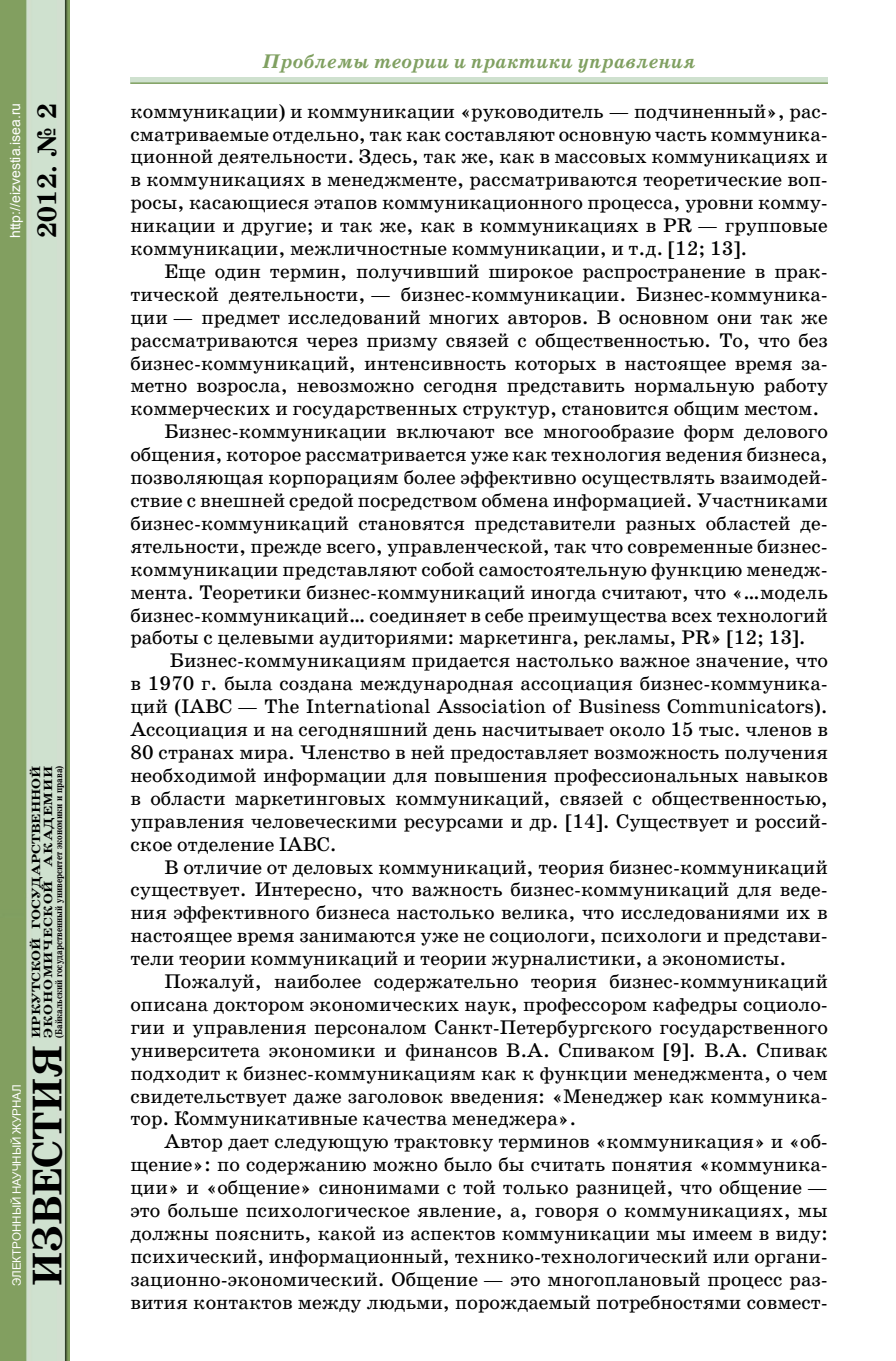
<style>
.page{position:relative;width:896px;height:1361px;background:#fff}
.page>*{position:absolute;margin:0;border:0;box-sizing:border-box;transform-origin:0 0}
.t1{font:700 42px "School Book C";color:#000}
.t2{font:700 27px "School Book C";color:#000}
.t3{font:20px/22.8px "School Book C";color:#000;text-align:justify}
.t4{font:italic 700 20px "School Book C";color:#80a061}
.t5{font:14px "Arial";color:#fff}
.t6{font:700 12px/12px "School Book C";color:#000;scale:1.25 1}
.t7{font:11.6px "Arial";color:#fff}
.t8{font:700 10px "School Book C";color:#000;scale:.85 1}
</style>
<div class="page">
<div style="left:130px;top:77px;width:698px;height:7px;background:#cfe1cf"></div>
<img style="left:0;top:0;width:70px;height:1361px">
<hr style="left:130px;top:82px;width:698px;height:2px;background:#80a061">
<p class="t5" style="left:6px;top:238px;width:137px;rotate:-90deg">http://eizvestia.isea.ru</p>
<h2 class="t2" style="left:32px;top:238px;width:136px;rotate:-90deg">2012. № 2</h2>
<p class="t7" style="left:9px;top:1286px;width:203px;rotate:-90deg">ЭЛЕКТРОННЫЙ НАУЧНЫЙ ЖУРНАЛ</p>
<p class="t6" style="left:30px;top:1037px;width:219px;rotate:-90deg">ИРКУТСКОЙ ГОСУДАРСТВЕННОЙ<br>ЭКОНОМИЧЕСКОЙ АКАДЕМИИ</p>
<p class="t8" style="left:53px;top:1037px;width:322px;rotate:-90deg">(Байкальский государственный университет экономики и права)</p>
<h1 class="t1" style="left:24px;top:1286px;width:243px;rotate:-90deg">ИЗВЕСТИЯ</h1>
<p class="t4" style="left:262px;top:51px;width:435px">Проблемы теории и практики управления</p>
<p class="t3" style="left:130px;top:100px;width:699px">коммуникации) и коммуникации «руководитель — подчиненный», рас&shy;сматриваемые отдельно, так как составляют основную часть коммуника&shy;ционной деятельности. Здесь, так же, как в массовых коммуникациях и в коммуникациях в менеджменте, рассматриваются теоретические воп&shy;росы, касающиеся этапов коммуникационного процесса, уровни комму&shy;никации и другие; и так же, как в коммуникациях в PR — групповые коммуникации, межличностные коммуникации, и т.д. [12; 13].</p>
<p class="t3" style="left:164px;top:260px;width:665px">Еще один термин, получивший широкое распространение в прак-</p>
<p class="t3" style="left:130px;top:283px;width:699px">тической деятельности, — бизнес-коммуникации. Бизнес-коммуника-</p>
<p class="t3" style="left:130px;top:306px;width:699px">ции — предмет исследований многих авторов. В основном они так же</p>
<p class="t3" style="left:130px;top:329px;width:699px">рассматриваются через призму связей с общественностью. То, что без</p>
<p class="t3" style="left:130px;top:352px;width:699px">бизнес-коммуникаций, интенсивность которых в настоящее время за-</p>
<p class="t3" style="left:130px;top:374px;width:699px">метно возросла, невозможно сегодня представить нормальную работу</p>
<p class="t3" style="left:130px;top:397px;width:690px">коммерческих и государственных структур, становится общим местом.</p>
<p class="t3" style="left:164px;top:420px;width:665px">Бизнес-коммуникации включают все многообразие форм делового</p>
<p class="t3" style="left:130px;top:443px;width:699px">общения, которое рассматривается уже как технология ведения бизнеса,</p>
<p class="t3" style="left:130px;top:466px;width:699px">позволяющая корпорациям более эффективно осуществлять взаимодей-</p>
<p class="t3" style="left:130px;top:489px;width:699px">ствие с внешней средой посредством обмена информацией. Участниками</p>
<p class="t3" style="left:130px;top:512px;width:699px">бизнес-коммуникаций становятся представители разных областей де-</p>
<p class="t3" style="left:130px;top:535px;width:699px">ятельности, прежде всего, управленческой, так что современные бизнес-</p>
<p class="t3" style="left:130px;top:558px;width:699px">коммуникации представляют собой самостоятельную функцию менедж-</p>
<p class="t3" style="left:130px;top:581px;width:699px">мента. Теоретики бизнес-коммуникаций иногда считают, что «…модель</p>
<p class="t3" style="left:130px;top:603px;width:699px">бизнес-коммуникаций… соединяет в себе преимущества всех технологий</p>
<p class="t3" style="left:130px;top:626px;width:677px">работы с целевыми аудиториями: маркетинга, рекламы, PR» [12; 13].</p>
<p class="t3" style="left:170px;top:649px;width:659px">Бизнес-коммуникациям придается настолько важное значение, что</p>
<p class="t3" style="left:130px;top:672px;width:699px">в 1970 г. была создана международная ассоциация бизнес-коммуника-</p>
<p class="t3" style="left:130px;top:695px;width:699px">ций (IABC — The International Association of Business Communicators).</p>
<p class="t3" style="left:130px;top:718px;width:699px">Ассоциация и на сегодняшний день насчитывает около 15 тыс. членов в</p>
<p class="t3" style="left:130px;top:741px;width:699px">80 странах мира. Членство в ней предоставляет возможность получения</p>
<p class="t3" style="left:130px;top:764px;width:699px">необходимой информации для повышения профессиональных навыков</p>
<p class="t3" style="left:130px;top:787px;width:699px">в области маркетинговых коммуникаций, связей с общественностью,</p>
<p class="t3" style="left:130px;top:810px;width:699px">управления человеческими ресурсами и др. [14]. Существует и россий-</p>
<p class="t3" style="left:130px;top:832px;width:208px">ское отделение IАВС.</p>
<p class="t3" style="left:164px;top:855px;width:665px">В отличие от деловых коммуникаций, теория бизнес-коммуникаций</p>
<p class="t3" style="left:130px;top:878px;width:699px">существует. Интересно, что важность бизнес-коммуникаций для веде-</p>
<p class="t3" style="left:130px;top:901px;width:699px">ния эффективного бизнеса настолько велика, что исследованиями их в</p>
<p class="t3" style="left:130px;top:924px;width:699px">настоящее время занимаются уже не социологи, психологи и представи-</p>
<p class="t3" style="left:130px;top:947px;width:657px">тели теории коммуникаций и теории журналистики, а экономисты.</p>
<p class="t3" style="left:164px;top:970px;width:665px">Пожалуй, наиболее содержательно теория бизнес-коммуникаций</p>
<p class="t3" style="left:130px;top:993px;width:699px">описана доктором экономических наук, профессором кафедры социоло-</p>
<p class="t3" style="left:130px;top:1016px;width:699px">гии и управления персоналом Санкт-Петербургского государственного</p>
<p class="t3" style="left:130px;top:1039px;width:699px">университета экономики и финансов В.А. Спиваком [9]. В.А. Спивак</p>
<p class="t3" style="left:130px;top:1061px;width:699px">подходит к бизнес-коммуникациям как к функции менеджмента, о чем</p>
<p class="t3" style="left:130px;top:1084px;width:699px">свидетельствует даже заголовок введения: «Менеджер как коммуника-</p>
<p class="t3" style="left:130px;top:1107px;width:447px">тор. Коммуникативные качества менеджера».</p>
<p class="t3" style="left:164px;top:1130px;width:665px">Автор дает следующую трактовку терминов «коммуникация» и «об-</p>
<p class="t3" style="left:130px;top:1153px;width:699px">щение»: по содержанию можно было бы считать понятия «коммуника-</p>
<p class="t3" style="left:130px;top:1176px;width:699px">ции» и «общение» синонимами с той только разницей, что общение —</p>
<p class="t3" style="left:130px;top:1199px;width:699px">это больше психологическое явление, а, говоря о коммуникациях, мы</p>
<p class="t3" style="left:130px;top:1222px;width:699px">должны пояснить, какой из аспектов коммуникации мы имеем в виду:</p>
<p class="t3" style="left:130px;top:1245px;width:699px">психический, информационный, технико-технологический или органи-</p>
<p class="t3" style="left:130px;top:1268px;width:699px">зационно-экономический. Общение — это многоплановый процесс раз-</p>
<p class="t3" style="left:130px;top:1290px;width:699px">вития контактов между людьми, порождаемый потребностями совмест-</p>
</div>
